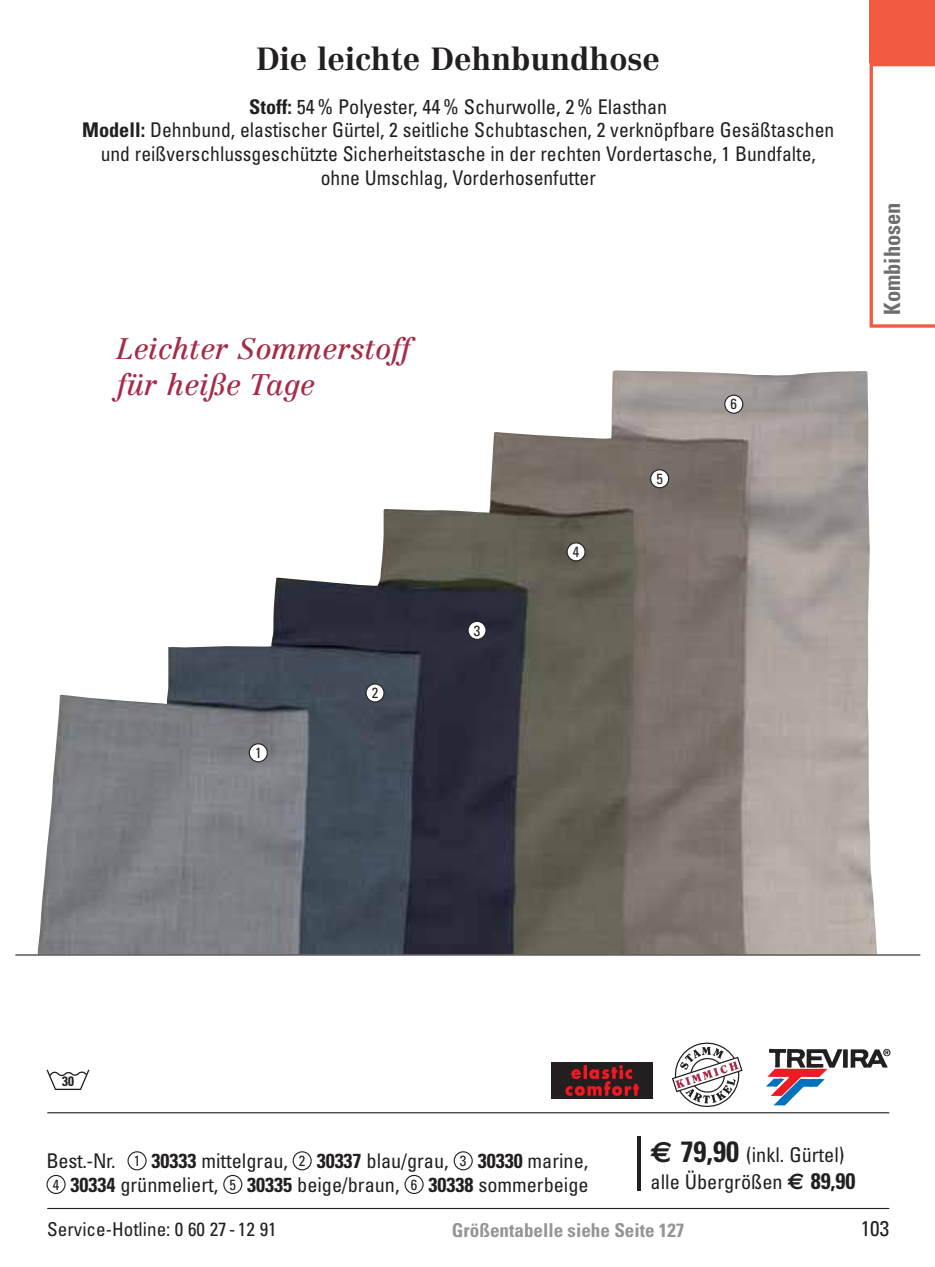
<style>
.page{position:relative;width:935px;height:1267px;background:#fff}
.page>*{position:absolute;margin:0;border:0;box-sizing:border-box;transform-origin:0 0}
.t1{font:700 31.5px "Centennial LT Std";color:#231f20}
.t2{font:italic 29.25px/36px "Centennial LT Std";color:#a62b48}
.t3{font:700 condensed 22.5px "Univers";color:#6d6e70}
.t4{font:condensed 21.38px "Univers";color:#231f20}
.t5{font:condensed 20.25px/23.6px "Univers";color:#231f20;text-align:center}
.t6{font:condensed 19.12px "Univers";color:#231f20}
.t7{font:700 condensed 19.12px "Univers";color:#939598}
.t8{font:condensed 14.62px "Univers";color:#231f20}
.s1{font-weight:700}
.s2{font-size:14.62px}
.s3{font-family:"Euro Sans";font-weight:700;font-stretch:normal;font-size:29.25px}
.s4{font-weight:700;font-size:29.25px}
.s5{font-family:"Euro Sans";font-weight:700;font-stretch:normal;font-size:22.5px}
.s6{font-weight:700;font-size:22.5px}
</style>
<div class="page">
<img style="left:38px;top:370px;width:839px;height:584px">
<hr style="left:15px;top:954px;width:905px;height:1px;background:#231f20">
<hr style="left:47px;top:1208px;width:842px;height:1px;background:#231f20">
<hr style="left:47px;top:1112px;width:842px;height:1px;background:#231f20">
<div style="left:127px;top:1151px;width:20px;height:19px;border:1px solid #231f20;border-radius:50%"></div>
<div style="left:293px;top:1151px;width:19px;height:19px;border:1px solid #231f20;border-radius:50%"></div>
<div style="left:454px;top:1151px;width:19px;height:19px;border:1px solid #231f20;border-radius:50%"></div>
<svg style="left:47px;top:1175px;width:18px;height:18px"></svg>
<div style="left:46px;top:1174px;width:20px;height:20px;border:1px solid #231f20;border-radius:50%"></div>
<div style="left:223px;top:1174px;width:19px;height:20px;border:1px solid #231f20;border-radius:50%"></div>
<svg style="left:405px;top:1175px;width:18px;height:18px"></svg>
<div style="left:404px;top:1174px;width:20px;height:20px;border:1px solid #231f20;border-radius:50%"></div>
<div style="left:551px;top:1062px;width:102px;height:37px;background:#231f20"></div>
<svg style="left:565px;top:1064px;width:74px;height:32px"></svg>
<svg style="left:671px;top:1042px;width:72px;height:66px"></svg>
<svg style="left:766px;top:1048px;width:125px;height:57px"></svg>
<hr style="left:638px;top:1136px;width:3px;height:54px;background:#231f20">
<div style="left:249px;top:744px;width:18px;height:18px;background:#fff;border-radius:50%"></div>
<div style="left:249px;top:743px;width:19px;height:19px;border:1px solid #231f20;border-radius:50%"></div>
<div style="left:366px;top:684px;width:18px;height:18px;background:#fff;border-radius:50%"></div>
<div style="left:365px;top:683px;width:20px;height:19px;border:1px solid #231f20;border-radius:50%"></div>
<div style="left:567px;top:543px;width:18px;height:18px;background:#fff;border-radius:50%"></div>
<div style="left:566px;top:542px;width:20px;height:19px;border:1px solid #231f20;border-radius:50%"></div>
<div style="left:651px;top:470px;width:18px;height:18px;background:#fff;border-radius:50%"></div>
<div style="left:650px;top:469px;width:19px;height:19px;border:1px solid #231f20;border-radius:50%"></div>
<div style="left:468px;top:621px;width:18px;height:18px;background:#fff;border-radius:50%"></div>
<div style="left:467px;top:621px;width:20px;height:19px;border:1px solid #231f20;border-radius:50%"></div>
<div style="left:725px;top:395px;width:18px;height:18px;background:#fff;border-radius:50%"></div>
<div style="left:724px;top:395px;width:19px;height:19px;border:1px solid #231f20;border-radius:50%"></div>
<div style="left:869px;top:0;width:66px;height:63px;background:#f15a40"></div>
<svg style="left:869px;top:63px;width:66px;height:265px"></svg>
<svg style="left:46px;top:1069px;width:43px;height:21px"></svg>
<h1 class="t1" style="left:257px;top:40px;width:405px">Die leichte Dehnbundhose</h1>
<p class="t5" style="left:82px;top:96px;width:754px"><span class="s1">Stoff:</span> 54 % Polyester, 44 % Schurwolle, 2 % Elasthan<br><span class="s1">Modell:</span> Dehnbund, elastischer Gürtel, 2 seitliche Schub taschen, 2 verknöpfbare Gesäßtaschen und reißverschlussgeschützte Sicherheitstasche in der rechten Vorder tasche, 1 Bund falte, ohne Umschlag, Vorder hosen futter</p>
<h2 class="t2" style="left:117px;top:330px;width:295px">Leichter Sommerstoff für heiße Tage</h2>
<p class="t8" style="left:255px;top:747px;width:8px">1</p>
<p class="t8" style="left:372px;top:687px;width:8px">2</p>
<p class="t8" style="left:474px;top:625px;width:8px">3</p>
<p class="t8" style="left:573px;top:546px;width:8px">4</p>
<p class="t8" style="left:656px;top:473px;width:8px">5</p>
<p class="t8" style="left:730px;top:399px;width:8px">6</p>
<p class="t3" style="left:884px;top:315px;width:114px;rotate:-90deg">Kombihosen</p>
<p class="t5" style="left:46px;top:1151px;width:544px">Best.-Nr. <span class="s2">1</span> <span class="s1">30333</span> mittelgrau, <span class="s2">2</span> <span class="s1">30337</span> blau/grau, <span class="s2">3</span> <span class="s1">30330</span> marine,<br><span class="s2">4</span> <span class="s1">30334</span> grünmeliert, <span class="s2">5</span> <span class="s1">30335</span> beige/braun, <span class="s2">6</span> <span class="s1">30338</span> sommerbeige</p>
<p class="t5" style="left:651px;top:1143px;width:207px;line-height:27px;text-align:left"><span class="s3">€</span> <span class="s4">79,90</span> (inkl. Gürtel) alle Übergrößen <span class="s5">€</span> <span class="s6">89,90</span></p>
<p class="t6" style="left:47px;top:1222px;width:231px">Service-Hotline: 0 60 27 - 12 91</p>
<p class="t7" style="left:452px;top:1223px;width:234px">Größentabelle siehe Seite 127</p>
<p class="t4" style="left:861px;top:1220px;width:30px">103</p>
</div>
